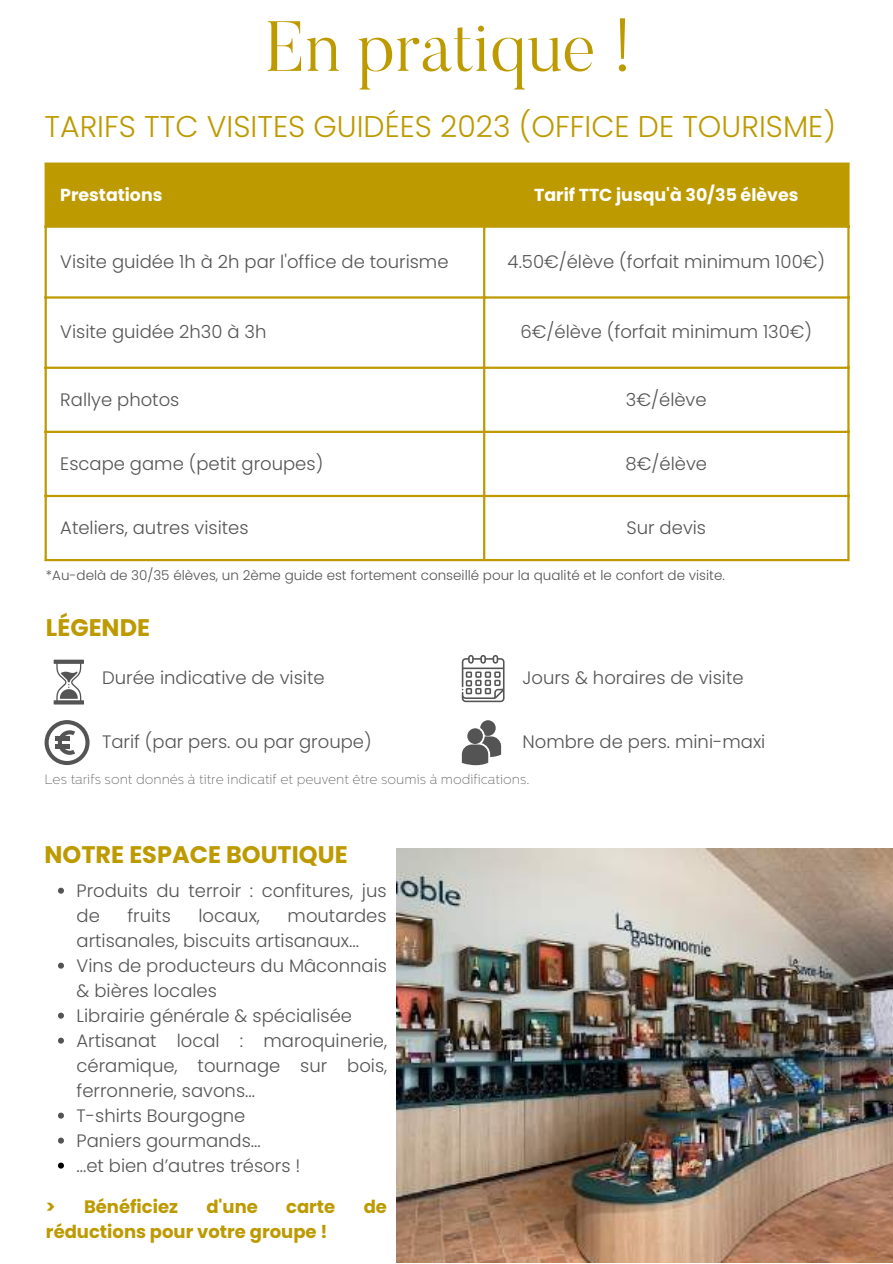
<style>
.page{position:relative;width:893px;height:1264px;background:#fff}
.page>*{position:absolute;margin:0;border:0;box-sizing:border-box;transform-origin:0 0}
.t1{font:300 70.5px "Butler";color:#bd9a00}
.t2{font:300 30px "Poppins";color:#bd9a00}
.t3{font:700 24px "Poppins";color:#bd9a00}
.t4{font:300 18px/25px "Poppins";color:#545454}
.t5{font:700 18px "Poppins";color:#bd9a00}
.t6{font:700 17.4px "Poppins";color:#fff}
.t7{font:300 13.5px "Poppins";color:#545454}
.t8{font:100 13.5px "Centrale Sans";color:#545454}
</style>
<div class="page">
<div style="left:47px;top:165px;width:800px;height:60px;background:#bd9a00"></div>
<hr style="left:45px;top:165px;width:2px;height:394px;background:#bd9a00">
<hr style="left:483px;top:165px;width:2px;height:394px;background:#bd9a00">
<hr style="left:847px;top:165px;width:2px;height:394px;background:#bd9a00">
<hr style="left:45px;top:162px;width:804px;height:3px;background:#bd9a00">
<hr style="left:45px;top:225px;width:804px;height:3px;background:#bd9a00">
<hr style="left:45px;top:296px;width:804px;height:2px;background:#bd9a00">
<hr style="left:45px;top:366px;width:804px;height:3px;background:#bd9a00">
<hr style="left:45px;top:431px;width:804px;height:2px;background:#bd9a00">
<hr style="left:45px;top:495px;width:804px;height:2px;background:#bd9a00">
<hr style="left:45px;top:559px;width:804px;height:2px;background:#bd9a00">
<img style="left:396px;top:848px;width:496px;height:414px">
<svg style="left:58px;top:887px;width:6px;height:6px"></svg>
<svg style="left:58px;top:962px;width:6px;height:6px"></svg>
<svg style="left:58px;top:1012px;width:6px;height:6px"></svg>
<svg style="left:58px;top:1037px;width:6px;height:6px"></svg>
<svg style="left:58px;top:1112px;width:6px;height:6px"></svg>
<svg style="left:58px;top:1137px;width:6px;height:6px"></svg>
<svg style="left:58px;top:1162px;width:6px;height:6px"></svg>
<svg style="left:54px;top:659px;width:30px;height:45px"></svg>
<svg style="left:462px;top:720px;width:39px;height:45px"></svg>
<svg style="left:45px;top:720px;width:45px;height:45px"></svg>
<hr style="left:56px;top:744px;width:14px;height:4px;background:#545454">
<hr style="left:56px;top:736px;width:14px;height:4px;background:#545454">
<svg style="left:462px;top:655px;width:42px;height:47px"></svg>
<h1 class="t1" style="left:265px;top:19px;width:368px">En pratique !</h1>
<h2 class="t2" style="left:45px;top:106px;width:792px">TARIFS TTC VISITES GUIDÉES 2023 (OFFICE DE TOURISME)</h2>
<p class="t6" style="left:60px;top:182px;width:104px">Prestations</p>
<p class="t6" style="left:534px;top:182px;width:266px">Tarif TTC jusqu'à 30/35 élèves</p>
<p class="t4" style="left:60px;top:249px;width:390px">Visite guidée 1h à 2h par l'office de tourisme</p>
<p class="t4" style="left:507px;top:249px;width:319px">4.50€/élève (forfait minimum 100€)</p>
<p class="t4" style="left:60px;top:319px;width:208px">Visite guidée 2h30 à 3h</p>
<p class="t4" style="left:520px;top:319px;width:293px">6€/élève (forfait minimum 130€)</p>
<p class="t4" style="left:60px;top:387px;width:121px">Rallye photos</p>
<p class="t4" style="left:626px;top:387px;width:82px">3€/élève</p>
<p class="t4" style="left:60px;top:451px;width:264px">Escape game (petit groupes)</p>
<p class="t4" style="left:625px;top:451px;width:83px">8€/élève</p>
<p class="t4" style="left:60px;top:515px;width:190px">Ateliers, autres visites</p>
<p class="t4" style="left:626px;top:515px;width:81px">Sur devis</p>
<p class="t7" style="left:46px;top:566px;width:680px">*Au-delà de 30/35 élèves, un 2ème guide est fortement conseillé pour la qualité et le confort de visite.</p>
<h3 class="t3" style="left:46px;top:611px;width:106px">LÉGENDE</h3>
<p class="t4" style="left:102px;top:665px;width:224px">Durée indicative de visite</p>
<p class="t4" style="left:522px;top:665px;width:222px">Jours &amp; horaires de visite</p>
<p class="t4" style="left:102px;top:729px;width:271px">Tarif (par pers. ou par groupe)</p>
<p class="t4" style="left:522px;top:729px;width:244px">Nombre de pers. mini-maxi</p>
<p class="t8" style="left:45px;top:773px;width:486px">Les tarifs sont donnés à titre indicatif et peuvent être soumis à modifications.</p>
<h3 class="t3" style="left:45px;top:838px;width:304px">NOTRE ESPACE BOUTIQUE</h3>
<p class="t4" style="left:77px;top:877px;width:311px">Produits du terroir : confitures, jus de</p>
<p class="t4" style="left:127px;top:902px;width:45px">fruits</p>
<p class="t4" style="left:198px;top:902px;width:63px">locaux,</p>
<p class="t4" style="left:77px;top:902px;width:312px;text-indent:211px">moutardes artisanales, biscuits artisanaux...<br>Vins de producteurs du Mâconnais &amp; bières locales<br>Librairie générale &amp; spécialisée<br>Artisanat local : maroquinerie, céramique, tournage sur bois, ferronnerie, savons...<br>T-shirts Bourgogne<br>Paniers gourmands...<br>...et bien d’autres trésors !</p>
<p class="t5" style="left:46px;top:1193px;width:134px">&gt; Bénéficiez</p>
<p class="t5" style="left:206px;top:1193px;width:53px">d'une</p>
<p class="t5" style="left:286px;top:1193px;width:51px">carte</p>
<p class="t5" style="left:363px;top:1193px;width:25px">de</p>
<p class="t5" style="left:46px;top:1218px;width:283px">réductions pour votre groupe !</p>
</div>
